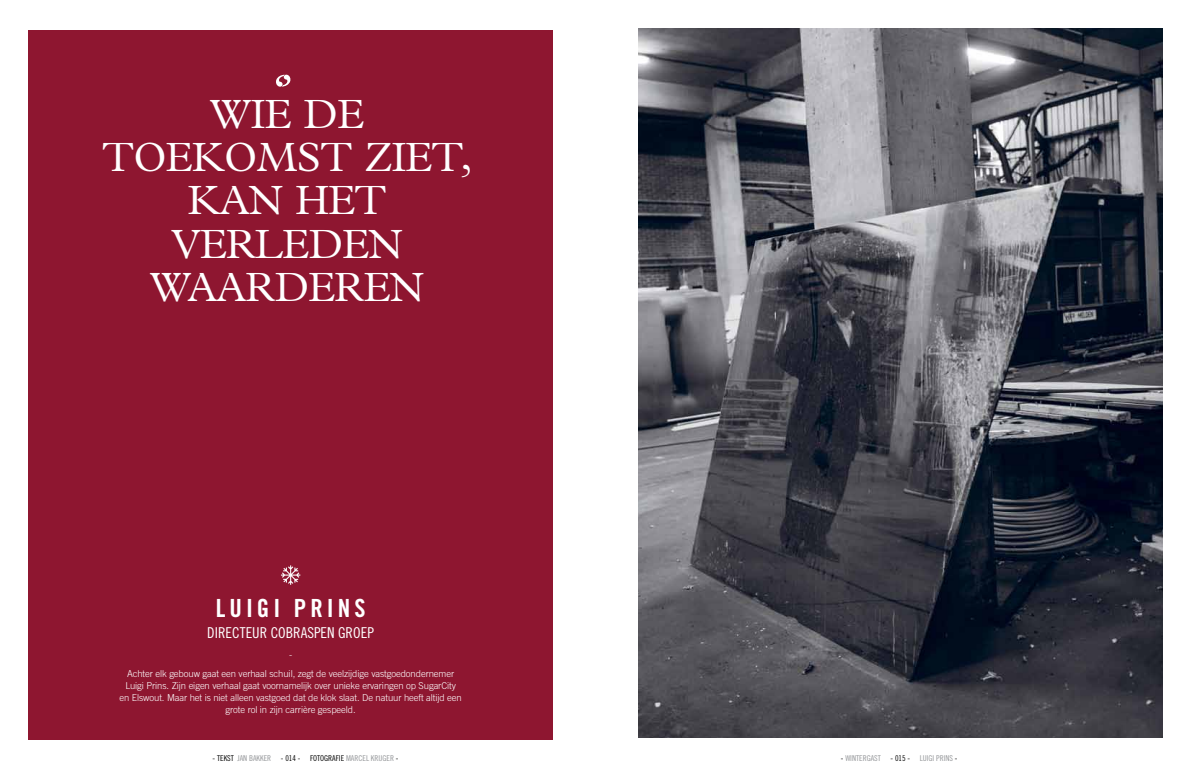
<style>
.page{position:relative;width:1191px;height:780px;background:#fff}
.page>*{position:absolute;margin:0;border:0;box-sizing:border-box;transform-origin:0 0}
.t1{font:300 41px/43px "M Plantin";letter-spacing:-.02em;color:#fff;text-align:center}
.t2{font:25px "Trade Gothic Bold Cond Twenty";letter-spacing:.16em;color:#fff}
.t3{font:15px "Trade Gothic Cond Eighteen";color:#fff}
.t4{font:300 9.5px/12px "Trade Gothic";letter-spacing:-.01em;color:#fff;text-align:center}
.t5{font:8px "Trade Gothic Cond Eighteen";color:#000}
.t6{font:8px "Trade Gothic Cond Eighteen";color:#939598}
.s1{color:#939598}
.s2{color:#000}
</style>
<div class="page">
<div style="left:28px;top:30px;width:525px;height:709px;background:#8e1630"></div>
<img style="left:638px;top:28px;width:524px;height:709px">
<svg style="left:276px;top:74px;width:15px;height:13px"></svg>
<svg style="left:281px;top:565px;width:19px;height:19px"></svg>
<h1 class="t1" style="left:102px;top:93px;width:371px">WIE DE<br>TOEKOMST ZIET,<br>KAN HET<br>VERLEDEN<br>WAARDEREN</h1>
<h2 class="t2" style="left:216px;top:593px;width:151px">LUIGI PRINS</h2>
<h3 class="t3" style="left:207px;top:624px;width:167px">DIRECTEUR COBRASPEN GROEP</h3>
<p class="t4" style="left:127px;top:645px;width:329px;line-height:19px">-<br>Achter elk gebouw gaat een verhaal schuil, zegt de veelzijdige vastgoedondernemer</p>
<p class="t4" style="left:120px;top:680px;width:344px">Luigi Prins. Zijn eigen verhaal gaat voornamelijk over unieke ervaringen op SugarCity en Elswout. Maar het is niet alleen vastgoed dat de klok slaat. De natuur heeft altijd een grote rol in zijn carrière gespeeld.</p>
<p class="t5" style="left:213px;top:753px;width:187px">- TEKST <span class="s1">JAN BAKKER</span> - 014 - FOTOGRAFIE <span class="s1">MARCEL KRIJGER</span> -</p>
<p class="t6" style="left:841px;top:753px;width:118px"><span class="s2">-</span> WINTERGAST <span class="s2">- 015 -</span> LUIGI PRINS <span class="s2">-</span></p>
</div>
